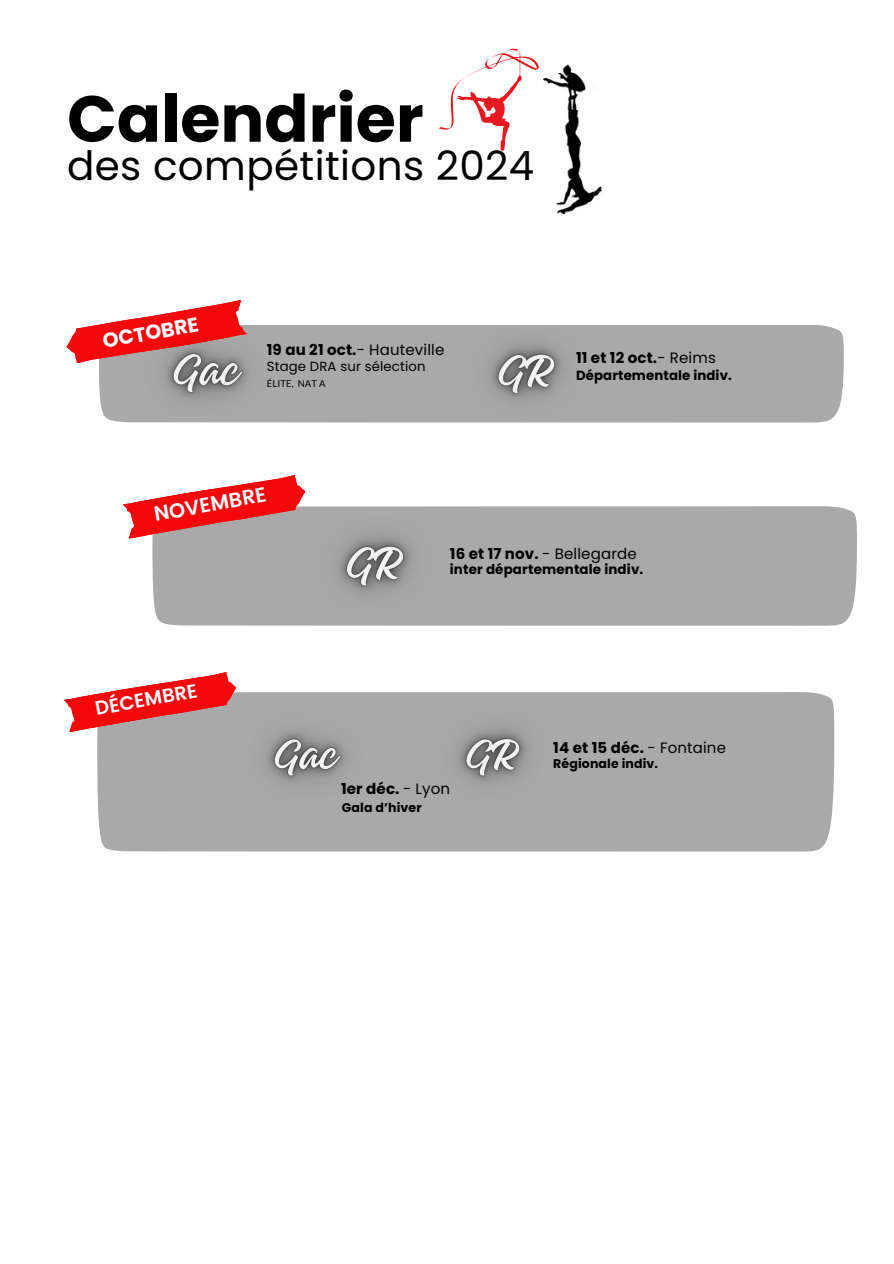
<style>
.page{position:relative;width:894px;height:1264px;background:#fff}
.page>*{position:absolute;margin:0;border:0;box-sizing:border-box;transform-origin:0 0}
.t1{font:700 65.1px "Poppins";color:#000}
.t2{font:40.35px "Poppins";letter-spacing:.01em;color:#000}
.t3{font:600 20.55px "Poppins";color:#fff}
.t4{font:700 20.25px "Poppins";color:#fff}
.t5{font:600 19.35px "Poppins";color:#fff}
.t6{font:700 15px "Poppins";letter-spacing:.01em;color:#000}
.t7{font:15px "Poppins";letter-spacing:.01em;color:#000}
.t8{font:700 13.35px "Poppins";letter-spacing:.01em;color:#000}
.t9{font:13.2px "Poppins";letter-spacing:.01em;color:#000}
.t10{font:700 13.2px "Poppins";letter-spacing:.01em;color:#000}
.t11{font:700 12.6px "Poppins";letter-spacing:.01em;color:#000}
.t12{font:700 12.45px "Poppins";letter-spacing:.01em;color:#000}
.t13{font:9.45px "Lato";letter-spacing:.01em;color:#000}
.s1{font-weight:700}
.s2{font-weight:400}
</style>
<div class="page">
<svg style="left:439px;top:48px;width:100px;height:103px"></svg>
<img style="left:543px;top:64px;width:59px;height:149px">
<div style="left:594px;top:78px;width:51px;height:21px;background:#fefefe"></div>
<div style="left:99px;top:325px;width:744px;height:97px;background:#a9a9a9"></div>
<svg style="left:66px;top:322px;width:45px;height:43px"></svg>
<img style="left:111px;top:300px;width:192px;height:123px">
<img style="left:436px;top:325px;width:179px;height:98px">
<div style="left:152px;top:506px;width:704px;height:119px;background:#a9a9a9"></div>
<svg style="left:123px;top:477px;width:161px;height:62px"></svg>
<img style="left:284px;top:475px;width:180px;height:151px">
<div style="left:97px;top:692px;width:737px;height:159px;background:#a9a9a9"></div>
<svg style="left:64px;top:674px;width:150px;height:58px"></svg>
<img style="left:214px;top:672px;width:184px;height:173px">
<img style="left:406px;top:692px;width:171px;height:153px">
<p class="t1" style="left:67px;top:73px;width:358px">Calendrier</p>
<p class="t2" style="left:67px;top:137px;width:468px">des compétitions 2024</p>
<h4 class="t4" style="left:100px;top:327px;width:98px;rotate:-10deg">OCTOBRE</h4>
<h5 class="t7" style="left:267px;top:339px;width:179px"><span class="s1">19 au 21 oct.</span>- Hauteville</h5>
<h6 class="t13" style="left:267px;top:378px;width:60px">ÉLITE, NAT A</h6>
<p class="t10" style="left:576px;top:366px;width:157px">Départementale indiv.</p>
<p class="t6" style="left:576px;top:347px;width:141px">11 et 12 oct.<span class="s2">- Reims</span></p>
<p class="t9" style="left:267px;top:357px;width:160px">Stage DRA sur sélection</p>
<h6 class="t3" style="left:152px;top:502px;width:115px;rotate:-10deg">NOVEMBRE</h6>
<h5 class="t5" style="left:93px;top:697px;width:105px;rotate:-10deg">DÉCEMBRE</h5>
<p class="t7" style="left:450px;top:543px;width:188px"><span class="s1">16 et 17 nov.</span> - Bellegarde</p>
<p class="t8" style="left:450px;top:560px;width:195px">inter départementale indiv.</p>
<p class="t6" style="left:553px;top:737px;width:174px">14 et 15 déc. <span class="s2">- Fontaine</span></p>
<h5 class="t6" style="left:341px;top:778px;width:111px">1er déc. <span class="s2">- Lyon</span></h5>
<p class="t11" style="left:342px;top:798px;width:81px">Gala d’hiver</p>
<h6 class="t12" style="left:553px;top:755px;width:106px">Régionale indiv.</h6>
</div>
